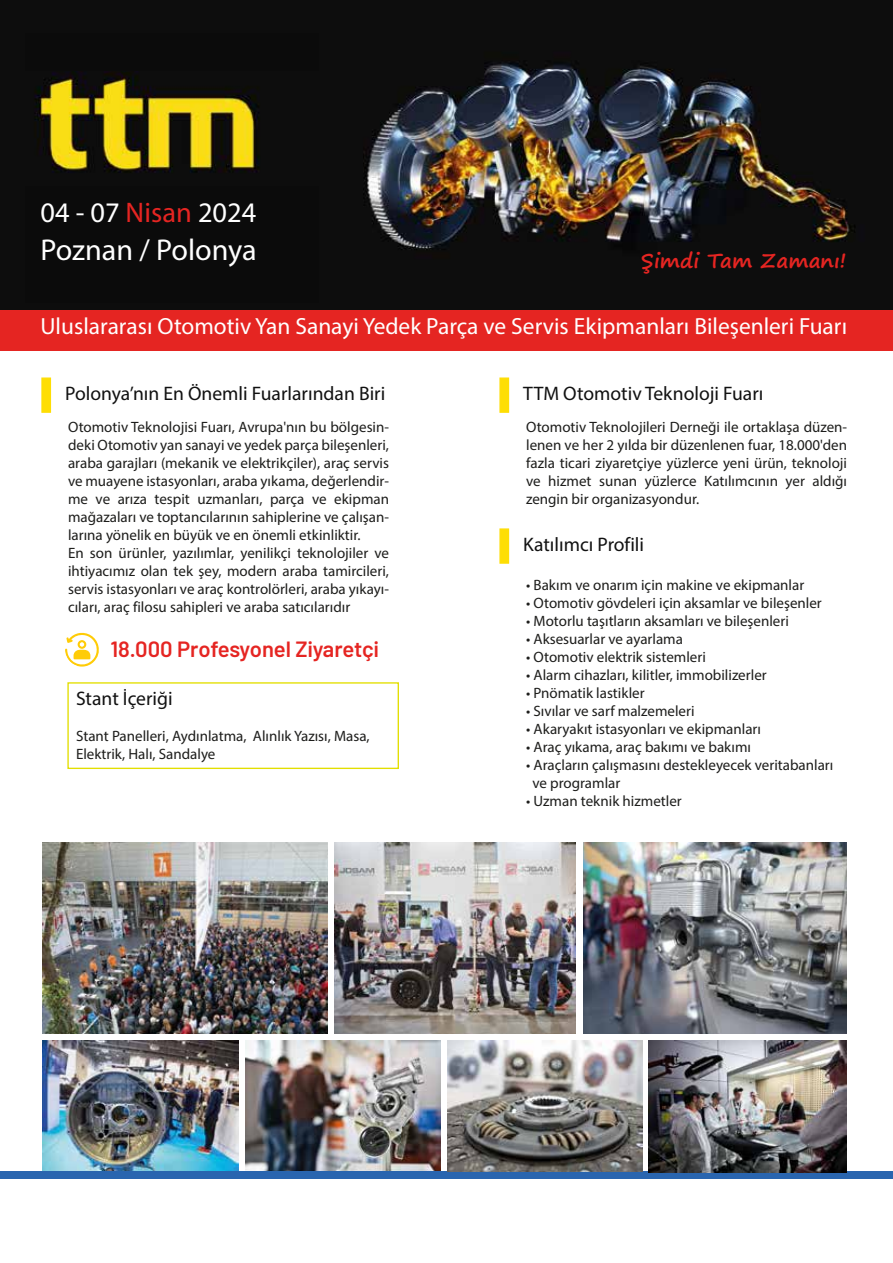
<style>
.page{position:relative;width:893px;height:1263px;background:#fff}
.page>*{position:absolute;margin:0;border:0;box-sizing:border-box;transform-origin:0 0}
.t1{font:30.15px "Myriad Pro";color:#fff}
.t2{font:28.35px "Myriad Pro";color:#fff}
.t3{font:23.4px "Myriad Pro";color:#fff}
.t4{font:600 22.05px "Barlow";letter-spacing:-.005em;color:#e52522}
.t5{font:700 20.25px "Segoe Print";color:#e52522}
.t6{font:19.65px "Myriad Pro";color:#111}
.t7{font:15px/18px "Myriad Pro";color:#1d1d1b}
.s1{color:#e52522}
</style>
<div class="page">
<div style="left:0;top:1171px;width:893px;height:8px;background:#2965af"></div>
<img style="left:0;top:0;width:893px;height:310px">
<div style="left:25px;top:186px;width:294px;height:117px;background:#0b0b0b"></div>
<div style="left:25px;top:33px;width:294px;height:37px;background:#0b0b0b"></div>
<div style="left:0;top:310px;width:893px;height:41px;background:#e52522"></div>
<div style="left:41px;top:377px;width:10px;height:36px;background:#fede04;border:1px solid #fede04"></div>
<div style="left:499px;top:377px;width:10px;height:36px;background:#fede04;border:1px solid #fede04"></div>
<div style="left:499px;top:528px;width:10px;height:36px;background:#fede04;border:1px solid #fede04"></div>
<div style="left:67px;top:682px;width:332px;height:87px;border:1px solid #e3df00"></div>
<svg style="left:65px;top:632px;width:34px;height:35px"></svg>
<img style="left:42px;top:842px;width:286px;height:191px">
<img style="left:583px;top:842px;width:263px;height:191px">
<img style="left:335px;top:842px;width:240px;height:191px">
<img style="left:43px;top:1040px;width:195px;height:131px">
<img style="left:245px;top:1040px;width:195px;height:131px">
<img style="left:447px;top:1040px;width:196px;height:131px">
<img style="left:648px;top:1040px;width:198px;height:132px">
<h2 class="t2" style="left:40px;top:195px;width:217px">04 - 07 <span class="s1">Nisan</span> 2024</h2>
<h1 class="t1" style="left:40px;top:232px;width:218px">Poznan / Polonya</h1>
<h3 class="t5" style="left:641px;top:242px;width:207px">Şimdi Tam Zamanı!</h3>
<h3 class="t3" style="left:40px;top:312px;width:808px">Uluslararası Otomotiv Yan Sanayi Yedek Parça ve Servis Ekipmanları Bileşenleri Fuarı</h3>
<h3 class="t6" style="left:65px;top:381px;width:322px">Polonya’nın En Önemli Fuarlarından Biri</h3>
<p class="t7" style="left:68px;top:417px;width:322px">Otomotiv Teknolojisi Fuarı, Avrupa'nın bu bölgesin&shy;deki Otomotiv yan sanayi ve yedek parça bileşenleri, araba garajları (mekanik ve elektrikçiler), araç servis ve muayene istasyonları, araba yıkama, değerlendir&shy;me ve arıza tespit uzmanları, parça ve ekipman mağazaları ve toptancılarının sahiplerine ve çalışan&shy;larına yönelik en büyük ve en önemli etkinliktir.<br>En son ürünler, yazılımlar, yenilikçi teknolojiler ve ihtiyacımız olan tek şey, modern araba tamircileri, servis istasyonları ve araç kontrolörleri, araba yıkayı&shy;cıları, araç filosu sahipleri ve araba satıcılarıdır</p>
<h3 class="t4" style="left:110px;top:633px;width:270px">18.000 Profesyonel Ziyaretçi</h3>
<h3 class="t6" style="left:76px;top:686px;width:98px">Stant İçeriği</h3>
<p class="t7" style="left:76px;top:727px;width:295px">Stant Panelleri, Aydınlatma, Alınlık Yazısı, Masa,<br>Elektrik, Halı, Sandalye</p>
<h3 class="t6" style="left:523px;top:381px;width:242px">TTM Otomotiv Teknoloji Fuarı</h3>
<p class="t7" style="left:526px;top:417px;width:322px;text-align:justify">Otomotiv Teknolojileri Derneği ile ortaklaşa düzen&shy;lenen ve her 2 yılda bir düzenlenen fuar, 18.000'den fazla ticari ziyaretçiye yüzlerce yeni ürün, teknoloji ve hizmet sunan yüzlerce Katılımcının yer aldığı zengin bir organizasyondur.</p>
<h3 class="t6" style="left:523px;top:532px;width:122px">Katılımcı Profili</h3>
<p class="t7" style="left:526px;top:576px;width:280px">• Bakım ve onarım için makine ve ekipmanlar</p>
<p class="t7" style="left:526px;top:594px;width:297px">• Otomotiv gövdeleri için aksamlar ve bileşenler</p>
<p class="t7" style="left:526px;top:612px;width:264px">• Motorlu taşıtların aksamları ve bileşenleri</p>
<p class="t7" style="left:526px;top:630px;width:158px">• Aksesuarlar ve ayarlama</p>
<p class="t7" style="left:526px;top:648px;width:181px">• Otomotiv elektrik sistemleri</p>
<p class="t7" style="left:526px;top:666px;width:242px">• Alarm cihazları, kilitler, immobilizerler</p>
<p class="t7" style="left:526px;top:684px;width:120px">• Pnömatik lastikler</p>
<p class="t7" style="left:526px;top:702px;width:170px">• Sıvılar ve sarf malzemeleri</p>
<p class="t7" style="left:526px;top:720px;width:236px">• Akaryakıt istasyonları ve ekipmanları</p>
<p class="t7" style="left:526px;top:738px;width:226px">• Araç yıkama, araç bakımı ve bakımı</p>
<p class="t7" style="left:532px;top:756px;width:302px;text-indent:-6px">• Araçların çalışmasını destekleyecek veritabanları ve programlar</p>
<p class="t7" style="left:526px;top:792px;width:157px">• Uzman teknik hizmetler</p>
</div>
